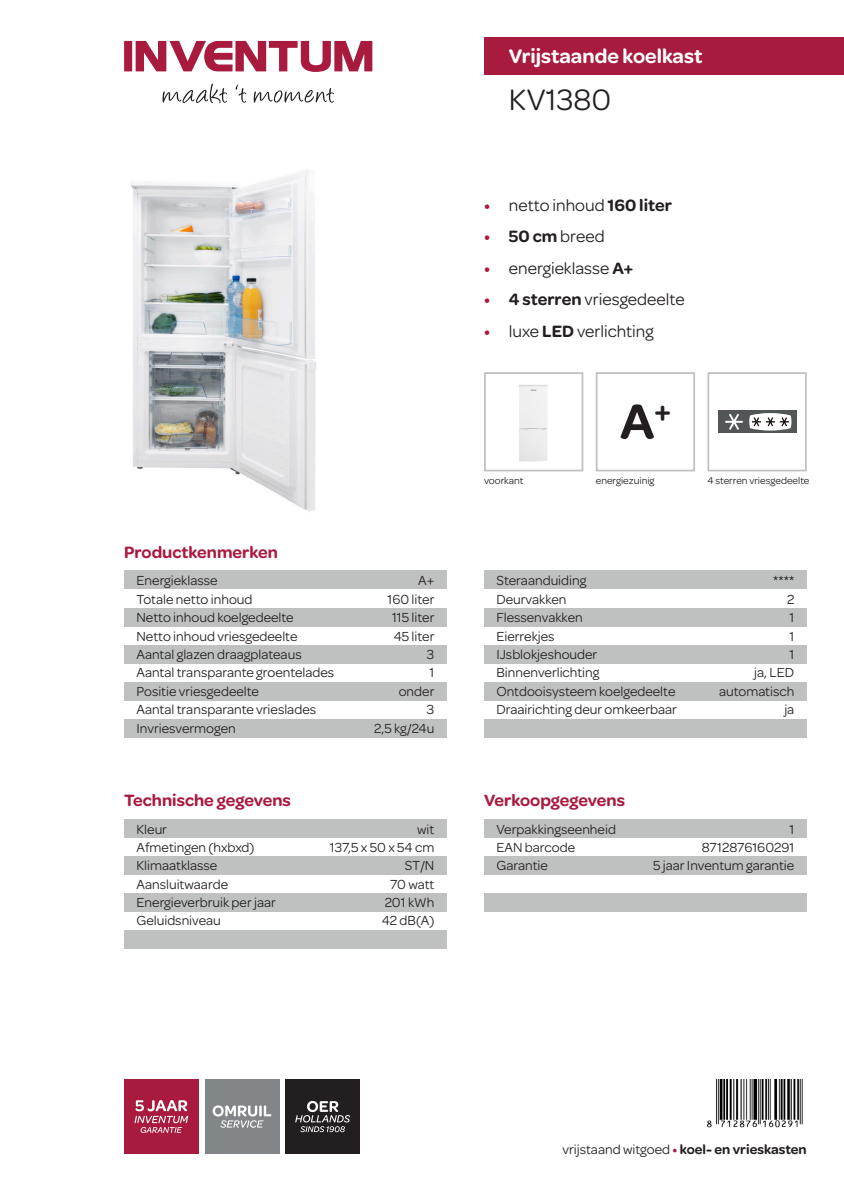
<style>
.page{position:relative;width:844px;height:1191px;background:#fff}
.page>*{position:absolute;margin:0;border:0;box-sizing:border-box;transform-origin:0 0}
.t1{font:600 52.5px "Omnes";color:#231f20}
.t2{font:31.5px "Omnes";color:#231f20}
.t3{font:600 21px "Omnes";color:#fff}
.t4{font:17.5px "Omnes";color:#231f20}
.t5{font:600 17.5px "Omnes";color:#a91a3f}
.t6{font:14px "Omnes";color:#231f20}
.t7{font:600 14px "Omnes";color:#231f20}
.t8{font:10.5px "Omnes";color:#231f20}
.s1{font-weight:600;color:#a91a3f}
.s2{font-weight:600}
.s3{font-weight:400}
.s4{color:#a91a3f}
</style>
<div class="page">
<svg style="left:162px;top:84px;width:65px;height:19px"></svg>
<svg style="left:235px;top:85px;width:11px;height:18px"></svg>
<svg style="left:254px;top:88px;width:80px;height:15px"></svg>
<div style="left:124px;top:41px;width:8px;height:30px;background:#a91a3f;border:2px solid #a91a3f"></div>
<svg style="left:135px;top:40px;width:238px;height:32px"></svg>
<img style="left:130px;top:171px;width:186px;height:341px">
<div style="left:484px;top:37px;width:359px;height:37px;background:#a91a3f"></div>
<div style="left:124px;top:570px;width:322px;height:19px;background:#bfc1c1"></div>
<div style="left:484px;top:570px;width:322px;height:19px;background:#bfc1c1"></div>
<div style="left:124px;top:819px;width:322px;height:18px;background:#bfc1c1"></div>
<div style="left:484px;top:819px;width:322px;height:18px;background:#bfc1c1"></div>
<div style="left:124px;top:608px;width:322px;height:18px;background:#bfc1c1"></div>
<div style="left:484px;top:608px;width:322px;height:18px;background:#bfc1c1"></div>
<div style="left:124px;top:856px;width:322px;height:18px;background:#bfc1c1"></div>
<div style="left:484px;top:856px;width:322px;height:18px;background:#bfc1c1"></div>
<div style="left:484px;top:893px;width:322px;height:19px;background:#bfc1c1"></div>
<div style="left:124px;top:645px;width:322px;height:18px;background:#bfc1c1"></div>
<div style="left:484px;top:645px;width:322px;height:18px;background:#bfc1c1"></div>
<div style="left:124px;top:893px;width:322px;height:19px;background:#bfc1c1"></div>
<div style="left:124px;top:682px;width:322px;height:19px;background:#bfc1c1"></div>
<div style="left:484px;top:682px;width:322px;height:19px;background:#bfc1c1"></div>
<div style="left:124px;top:930px;width:322px;height:19px;background:#bfc1c1"></div>
<div style="left:124px;top:719px;width:322px;height:19px;background:#bfc1c1"></div>
<div style="left:484px;top:719px;width:322px;height:19px;background:#bfc1c1"></div>
<img style="left:707px;top:1079px;width:96px;height:49px">
<img style="left:519px;top:385px;width:29px;height:77px">
<div style="left:484px;top:372px;width:99px;height:99px;border:2px solid #bfc1c1"></div>
<div style="left:595px;top:372px;width:99px;height:99px;border:2px solid #bfc1c1"></div>
<div style="left:707px;top:372px;width:99px;height:99px;border:2px solid #bfc1c1"></div>
<div style="left:717px;top:410px;width:79px;height:23px;background:#535657"></div>
<svg style="left:725px;top:414px;width:17px;height:16px"></svg>
<svg style="left:749px;top:413px;width:42px;height:17px"></svg>
<div style="left:124px;top:1079px;width:74px;height:74px;background:#a91a3f"></div>
<svg style="left:134px;top:1100px;width:54px;height:33px"></svg>
<div style="left:205px;top:1079px;width:74px;height:74px;background:#828688"></div>
<svg style="left:212px;top:1105px;width:59px;height:22px"></svg>
<div style="left:285px;top:1079px;width:75px;height:74px;background:#231f20"></div>
<svg style="left:295px;top:1101px;width:55px;height:31px"></svg>
<p class="t5" style="left:124px;top:540px;width:155px">Productkenmerken</p>
<p class="t6" style="left:136px;top:571px;width:83px">Energieklasse</p>
<p class="t6" style="left:418px;top:571px;width:18px">A+</p>
<p class="t6" style="left:136px;top:589px;width:117px">Totale netto inhoud</p>
<p class="t6" style="left:387px;top:589px;width:48px">160 liter</p>
<p class="t6" style="left:136px;top:608px;width:159px">Netto inhoud koelgedeelte</p>
<p class="t6" style="left:392px;top:608px;width:44px">115 liter</p>
<p class="t6" style="left:136px;top:626px;width:162px">Netto inhoud vriesgedeelte</p>
<p class="t6" style="left:393px;top:626px;width:42px">45 liter</p>
<p class="t6" style="left:136px;top:645px;width:167px">Aantal glazen draagplateaus</p>
<p class="t6" style="left:427px;top:645px;width:9px">3</p>
<p class="t6" style="left:136px;top:663px;width:199px">Aantal transparante groentelades</p>
<p class="t6" style="left:429px;top:663px;width:6px">1</p>
<p class="t6" style="left:136px;top:681px;width:124px">Positie vriesgedeelte</p>
<p class="t6" style="left:398px;top:681px;width:37px">onder</p>
<p class="t6" style="left:136px;top:700px;width:181px">Aantal transparante vrieslades</p>
<p class="t6" style="left:427px;top:700px;width:9px">3</p>
<p class="t6" style="left:136px;top:718px;width:101px">Invriesvermogen</p>
<p class="t6" style="left:374px;top:718px;width:62px">2,5 kg/24u</p>
<p class="t5" style="left:124px;top:788px;width:168px">Technische gegevens</p>
<p class="t6" style="left:136px;top:819px;width:32px">Kleur</p>
<p class="t6" style="left:417px;top:819px;width:19px">wit</p>
<p class="t6" style="left:136px;top:838px;width:119px">Afmetingen (hxbxd)</p>
<p class="t6" style="left:330px;top:838px;width:106px">137,5 x 50 x 54 cm</p>
<p class="t6" style="left:136px;top:856px;width:82px">Klimaatklasse</p>
<p class="t6" style="left:404px;top:856px;width:31px">ST/N</p>
<p class="t6" style="left:136px;top:874px;width:93px">Aansluitwaarde</p>
<p class="t6" style="left:390px;top:874px;width:46px">70 watt</p>
<p class="t6" style="left:136px;top:893px;width:141px">Energieverbruik per jaar</p>
<p class="t6" style="left:384px;top:893px;width:51px">201 kWh</p>
<p class="t6" style="left:136px;top:911px;width:86px">Geluidsniveau</p>
<p class="t6" style="left:382px;top:911px;width:54px">42 dB(A)</p>
<p class="t3" style="left:508px;top:41px;width:195px">Vrijstaande koelkast</p>
<p class="t2" style="left:508px;top:78px;width:104px">KV1380</p>
<p class="t4" style="left:484px;top:193px;width:189px"><span class="s1">•</span> netto inhoud <span class="s2">160 liter</span></p>
<p class="t4" style="left:484px;top:225px;width:122px"><span class="s1">•</span> <span class="s2">50 cm</span> breed</p>
<p class="t4" style="left:484px;top:256px;width:151px"><span class="s1">•</span> energieklasse <span class="s2">A+</span></p>
<p class="t4" style="left:484px;top:288px;width:202px"><span class="s1">•</span> <span class="s2">4 sterren</span> vriesgedeelte</p>
<p class="t4" style="left:484px;top:319px;width:171px"><span class="s1">•</span> luxe <span class="s2">LED</span> verlichting</p>
<p class="t1" style="left:619px;top:384px;width:52px">A<sup>+</sup></p>
<p class="t8" style="left:484px;top:473px;width:41px">voorkant</p>
<p class="t8" style="left:595px;top:473px;width:60px">energiezuinig</p>
<p class="t8" style="left:707px;top:473px;width:103px">4 sterren vriesgedeelte</p>
<p class="t6" style="left:496px;top:571px;width:91px">Steraanduiding</p>
<p class="t6" style="left:773px;top:571px;width:23px">****</p>
<p class="t6" style="left:496px;top:589px;width:72px">Deurvakken</p>
<p class="t6" style="left:786px;top:589px;width:9px">2</p>
<p class="t6" style="left:496px;top:608px;width:88px">Flessenvakken</p>
<p class="t6" style="left:789px;top:608px;width:6px">1</p>
<p class="t6" style="left:496px;top:626px;width:60px">Eierrekjes</p>
<p class="t6" style="left:789px;top:626px;width:6px">1</p>
<p class="t6" style="left:496px;top:645px;width:102px">IJsblokjeshouder</p>
<p class="t6" style="left:789px;top:645px;width:6px">1</p>
<p class="t6" style="left:496px;top:663px;width:104px">Binnenverlichting</p>
<p class="t6" style="left:754px;top:663px;width:42px">ja, LED</p>
<p class="t6" style="left:496px;top:681px;width:180px">Ontdooisysteem koelgedeelte</p>
<p class="t6" style="left:718px;top:681px;width:77px">automatisch</p>
<p class="t6" style="left:496px;top:700px;width:182px">Draairichting deur omkeerbaar</p>
<p class="t6" style="left:784px;top:700px;width:11px">ja</p>
<p class="t5" style="left:484px;top:788px;width:142px">Verkoopgegevens</p>
<p class="t6" style="left:496px;top:819px;width:121px">Verpakkingseenheid</p>
<p class="t6" style="left:789px;top:819px;width:6px">1</p>
<p class="t6" style="left:496px;top:838px;width:80px">EAN barcode</p>
<p class="t6" style="left:701px;top:838px;width:94px">8712876160291</p>
<p class="t6" style="left:496px;top:856px;width:53px">Garantie</p>
<p class="t6" style="left:652px;top:856px;width:143px">5 jaar Inventum garantie</p>
<p class="t7" style="left:562px;top:1139px;width:245px"><span class="s3">vrijstaand witgoed</span> <span class="s4">•</span> koel- en vrieskasten</p>
</div>
